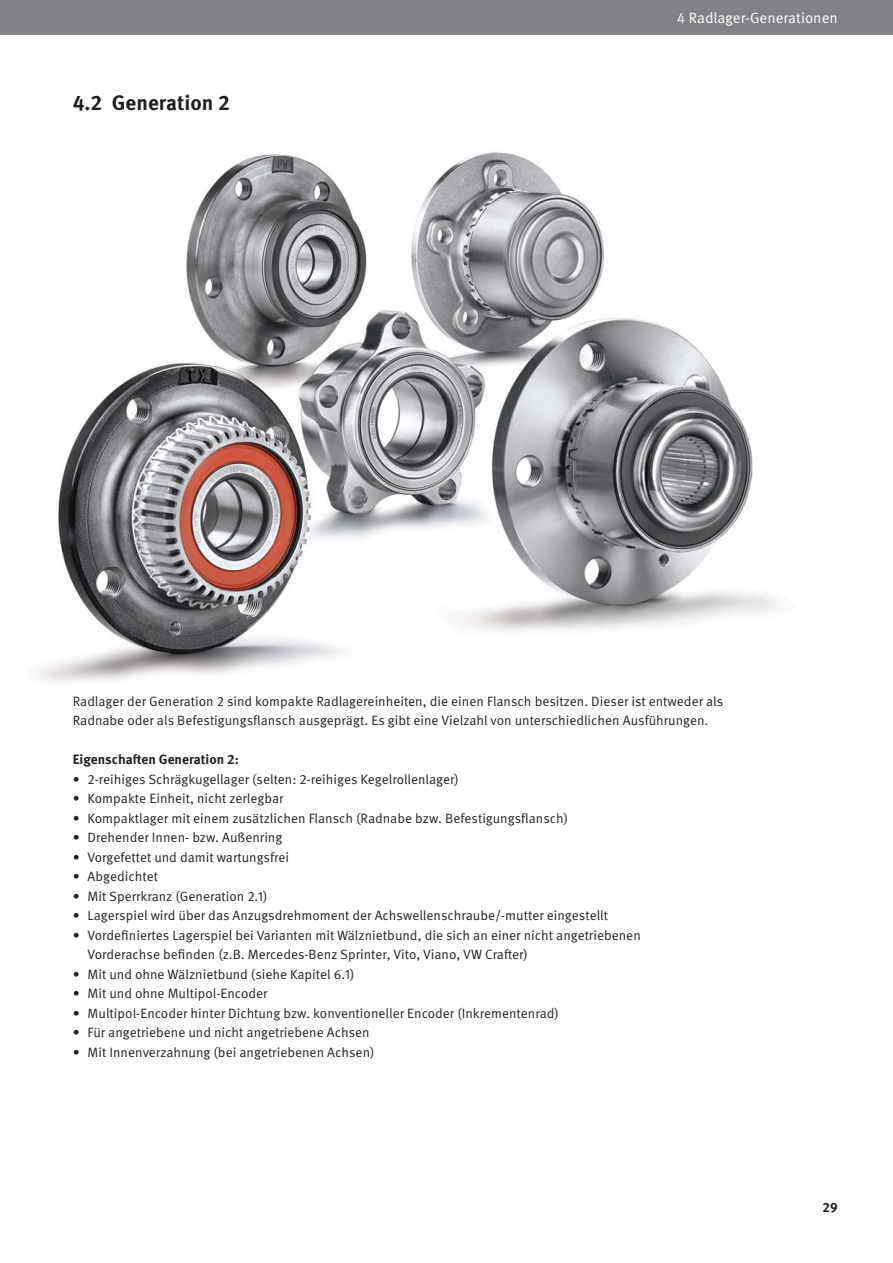
<style>
.page{position:relative;width:893px;height:1263px;background:#fff}
.page>*{position:absolute;margin:0;border:0;box-sizing:border-box;transform-origin:0 0}
.t1{font:700 21px "Meta OT";color:#231f20}
.t2{font:15px "Meta OT Norm";color:#fff}
.t3{font:13.5px/19.5px "Meta OT Norm";color:#231f20}
.t4{font:700 13.5px "Meta OT";color:#231f20}
</style>
<div class="page">
<div style="left:0;top:0;width:893px;height:34px;background:#808285"></div>
<img style="left:38px;top:152px;width:740px;height:530px">
<h1 class="t1" style="left:73px;top:95px;width:159px">4.2 Generation 2</h1>
<p class="t2" style="left:677px;top:13px;width:162px">4 Radlager-Generationen</p>
<p class="t2" style="left:763px;top:13px;width:76px">1 Einleitung</p>
<p class="t3" style="left:73px;top:693px;width:652px">Radlager der Generation 2 sind kompakte Radlagereinheiten, die einen Flansch besitzen. Dieser ist entweder als<br>Radnabe oder als Befestigungsflansch ausgeprägt. Es gibt eine Vielzahl von unterschiedlichen Ausführungen.</p>
<p class="t4" style="left:73px;top:755px;width:168px">Eigenschaften Generation 2:</p>
<p class="t3" style="left:73px;top:771px;width:388px">• 2-reihiges Schrägkugellager (selten: 2-reihiges Kegelrollenlager)</p>
<p class="t3" style="left:73px;top:791px;width:212px">• Kompakte Einheit, nicht zerlegbar</p>
<p class="t3" style="left:73px;top:810px;width:497px">• Kompaktlager mit einem zusätzlichen Flansch (Radnabe bzw. Befestigungsflansch)</p>
<p class="t3" style="left:73px;top:830px;width:211px">• Drehender Innen- bzw. Außenring</p>
<p class="t3" style="left:73px;top:849px;width:218px">• Vorgefettet und damit wartungsfrei</p>
<p class="t3" style="left:73px;top:869px;width:87px">• Abgedichtet</p>
<p class="t3" style="left:73px;top:888px;width:196px">• Mit Sperrkranz (Generation 2.1)</p>
<p class="t3" style="left:73px;top:908px;width:537px">• Lagerspiel wird über das Anzugsdrehmoment der Achswellenschraube/-mutter eingestellt</p>
<p class="t3" style="left:88px;top:927px;width:555px;text-indent:-15px">• Vordefiniertes Lagerspiel bei Varianten mit Wälznietbund, die sich an einer nicht angetriebenen<br>Vorderachse befinden (z.B. Mercedes-Benz Sprinter, Vito, Viano, VW Crafter)</p>
<p class="t3" style="left:73px;top:966px;width:283px">• Mit und ohne Wälznietbund (siehe Kapitel 6.1)</p>
<p class="t3" style="left:73px;top:986px;width:196px">• Mit und ohne Multipol-Encoder</p>
<p class="t3" style="left:73px;top:1005px;width:488px">• Multipol-Encoder hinter Dichtung bzw. konventioneller Encoder (Inkrementenrad)</p>
<p class="t3" style="left:73px;top:1025px;width:298px">• Für angetriebene und nicht angetriebene Achsen</p>
<p class="t3" style="left:73px;top:1044px;width:303px">• Mit Innenverzahnung (bei angetriebenen Achsen)</p>
<p class="t4" style="left:822px;top:1202px;width:17px">29</p>
</div>
